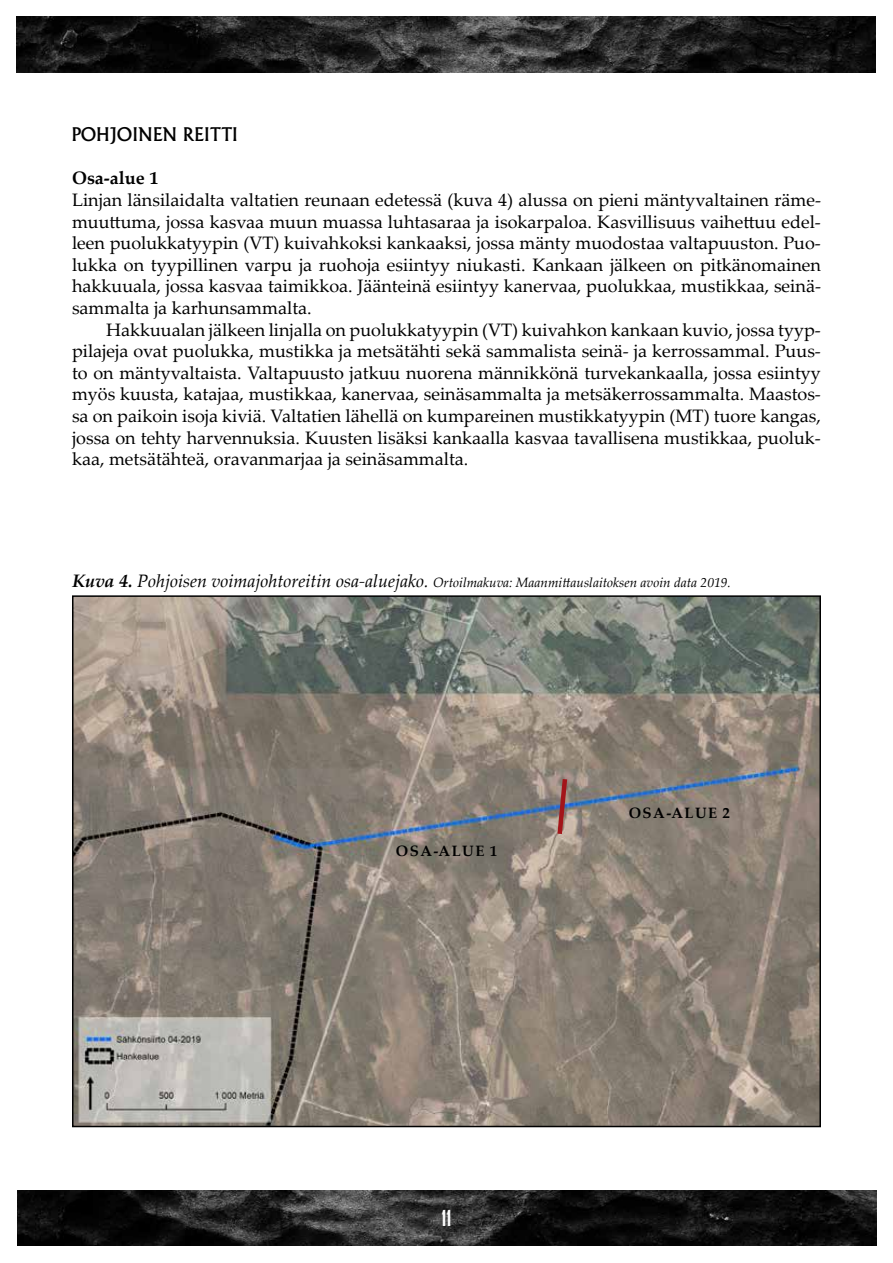
<style>
.page{position:relative;width:893px;height:1263px;background:#fff}
.page>*{position:absolute;margin:0;border:0;box-sizing:border-box;transform-origin:0 0}
.t1{font:700 21px "Agency FB";color:#fff}
.t2{font:18px/21.6px "Palatino Linotype";color:#000;text-align:justify}
.t3{font:500 18px "Albertus";color:#000}
.t4{font:700 18px "Palatino Linotype";color:#000}
.t5{font:700 15px "Palatino Linotype";letter-spacing:.1em;color:#000}
.t6{font:italic 13.5px "Palatino Linotype";color:#000}
.s1{font-weight:700;font-size:18px}
.s2{font-size:18px}
</style>
<div class="page">
<img style="left:17px;top:17px;width:859px;height:55px">
<img style="left:17px;top:1191px;width:859px;height:55px">
<img style="left:75px;top:598px;width:743px;height:526px">
<svg style="left:555px;top:774px;width:15px;height:65px"></svg>
<p class="t3" style="left:72px;top:124px;width:167px">pohjoin en reitti</p>
<p class="t4" style="left:72px;top:166px;width:88px">OSA-ALUE 1</p>
<p class="t2" style="left:72px;top:188px;width:750px">Linjan länsilaidalta valtatien reunaan edetessä (kuva 4) alussa on pieni mäntyvaltainen räme&shy;muuttuma, jossa kasvaa muun muassa luhtasaraa ja isokarpaloa. Kasvillisuus vaihettuu edel&shy;leen puolukkatyypin (VT) kuivahkoksi kankaaksi, jossa mänty muodostaa valtapuuston. Puo&shy;lukka on tyypillinen varpu ja ruohoja esiintyy niukasti. Kankaan jälkeen on pitkänomainen hakkuuala, jossa kasvaa taimikkoa. Jäänteinä esiintyy kanervaa, puolukkaa, mustikkaa, seinä&shy;sammalta ja karhunsammalta.</p>
<p class="t2" style="left:72px;top:318px;width:750px;text-indent:34px">Hakkuualan jälkeen linjalla on puolukkatyypin (VT) kuivahkon kankaan kuvio, jossa tyyp&shy;pilajeja ovat puolukka, mustikka ja metsätähti sekä sammalista seinä- ja kerrossammal. Puus&shy;to on mäntyvaltaista. Valtapuusto jatkuu nuorena männikkönä turvekankaalla, jossa esiintyy myös kuusta, katajaa, mustikkaa, kanervaa, seinäsammalta ja metsäkerrossammalta. Maastos&shy;sa on paikoin isoja kiviä. Valtatien lähellä on kumpareinen mustikkatyypin (MT) tuore kangas, jossa on tehty harvennuksia. Kuusten lisäksi kankaalla kasvaa tavallisena mustikkaa, puoluk&shy;kaa, metsätähteä, oravanmarjaa ja seinäsammalta.</p>
<p class="t6" style="left:72px;top:572px;width:660px"><span class="s1">Kuva 4.</span> <span class="s2">Pohjoisen voimajohtoreitin osa-aluejako.</span> Ortoilmakuva: Maanmittauslaitoksen avoin data 2019.</p>
<p class="t5" style="left:396px;top:840px;width:103px">OSA-ALUE 1</p>
<p class="t5" style="left:629px;top:802px;width:103px">OSA-ALUE 2</p>
<p class="t1" style="left:442px;top:1205px;width:11px">11</p>
</div>
